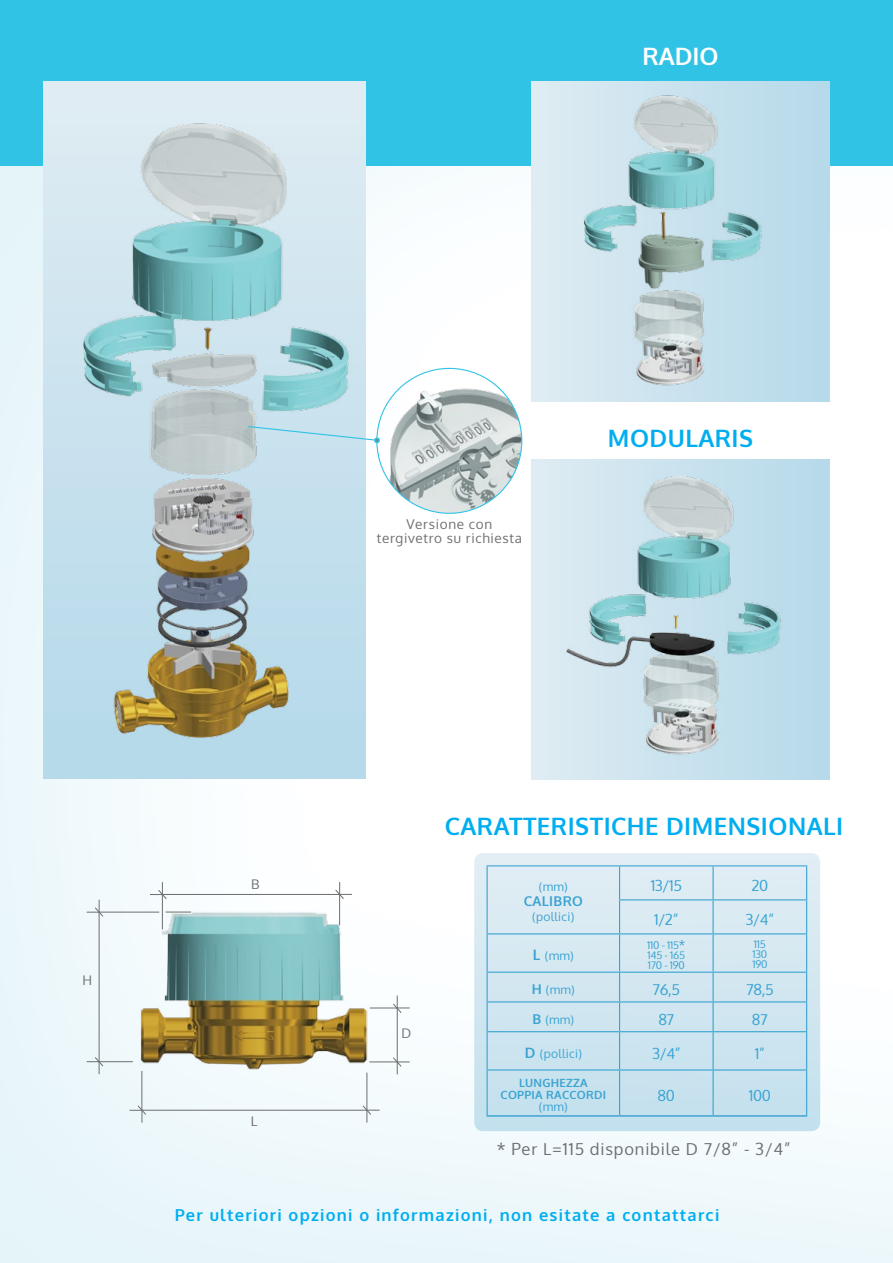
<style>
.page{position:relative;width:893px;height:1263px;background:#fff}
.page>*{position:absolute;margin:0;border:0;box-sizing:border-box;transform-origin:0 0}
.t1{font:700 24px "Oxygen";letter-spacing:.02em;color:#00aeef}
.t2{font:700 24px "Oxygen";color:#fff}
.t3{font:700 16.5px "Oxygen";letter-spacing:.075em;color:#00aeef}
.t4{font:16.5px "Oxygen";letter-spacing:.05em;color:#6d6e71}
.t5{font:15px "Oxygen";letter-spacing:-.025em;color:#3aa3d2}
.t6{font:13.5px/13.5px "Oxygen";letter-spacing:.05em;color:#6d6e71;text-align:center}
.t7{font:700 13.5px "Oxygen";letter-spacing:.025em;color:#3aa3d2}
.t8{font:13.35px "Oxygen";color:#6d6e71}
.t9{font:12px "Oxygen";letter-spacing:.025em;color:#3aa3d2}
.t10{font:700 11.25px/12px "Oxygen";letter-spacing:.025em;color:#3aa3d2;text-align:center}
.t11{font:10.5px/10.1px "Oxygen";letter-spacing:-.025em;color:#3aa3d2;text-align:justify}
.s1{font-weight:700;font-size:14.4px}
.s2{font-size:12px}
.s3{font-weight:700;font-size:13.5px}
</style>
<div class="page">
<img style="left:0;top:166px;width:893px;height:1097px">
<div style="left:0;top:0;width:893px;height:166px;background:#30c3e5"></div>
<div style="left:474px;top:853px;width:346px;height:278px;background:linear-gradient(to bottom,#e1edf4,#c2e0ed);border-radius:9px"></div>
<hr style="left:487px;top:866px;width:1px;height:34px;background:#3aa3d2">
<hr style="left:619px;top:866px;width:1px;height:33px;background:#3aa3d2">
<hr style="left:712px;top:866px;width:2px;height:33px;background:#3aa3d2">
<hr style="left:806px;top:866px;width:1px;height:33px;background:#3aa3d2">
<hr style="left:487px;top:900px;width:1px;height:33px;background:#3aa3d2">
<hr style="left:619px;top:900px;width:1px;height:33px;background:#3aa3d2">
<hr style="left:712px;top:900px;width:2px;height:33px;background:#3aa3d2">
<hr style="left:806px;top:900px;width:1px;height:33px;background:#3aa3d2">
<hr style="left:619px;top:899px;width:94px;height:1px;background:#3aa3d2">
<hr style="left:713px;top:899px;width:94px;height:1px;background:#3aa3d2">
<hr style="left:487px;top:933px;width:133px;height:1px;background:#3aa3d2">
<hr style="left:487px;top:934px;width:1px;height:38px;background:#3aa3d2">
<hr style="left:620px;top:933px;width:93px;height:1px;background:#3aa3d2">
<hr style="left:619px;top:934px;width:1px;height:38px;background:#3aa3d2">
<hr style="left:713px;top:933px;width:94px;height:1px;background:#3aa3d2">
<hr style="left:712px;top:934px;width:2px;height:38px;background:#3aa3d2">
<hr style="left:806px;top:934px;width:1px;height:38px;background:#3aa3d2">
<hr style="left:487px;top:972px;width:133px;height:1px;background:#3aa3d2">
<hr style="left:620px;top:972px;width:93px;height:1px;background:#3aa3d2">
<hr style="left:713px;top:972px;width:94px;height:1px;background:#3aa3d2">
<hr style="left:712px;top:973px;width:2px;height:28px;background:#3aa3d2">
<hr style="left:487px;top:1001px;width:133px;height:1px;background:#3aa3d2">
<svg style="left:487px;top:973px;width:1px;height:58px"></svg>
<hr style="left:620px;top:1001px;width:93px;height:1px;background:#3aa3d2">
<svg style="left:619px;top:973px;width:1px;height:58px"></svg>
<hr style="left:713px;top:1001px;width:94px;height:1px;background:#3aa3d2">
<hr style="left:712px;top:1002px;width:2px;height:29px;background:#3aa3d2">
<svg style="left:806px;top:973px;width:1px;height:58px"></svg>
<hr style="left:487px;top:1031px;width:133px;height:1px;background:#3aa3d2">
<hr style="left:487px;top:1032px;width:1px;height:37px;background:#3aa3d2">
<hr style="left:620px;top:1031px;width:93px;height:1px;background:#3aa3d2">
<hr style="left:619px;top:1032px;width:1px;height:37px;background:#3aa3d2">
<hr style="left:713px;top:1031px;width:94px;height:1px;background:#3aa3d2">
<hr style="left:712px;top:1032px;width:2px;height:37px;background:#3aa3d2">
<hr style="left:806px;top:1032px;width:1px;height:37px;background:#3aa3d2">
<hr style="left:487px;top:1069px;width:133px;height:1px;background:#3aa3d2">
<hr style="left:487px;top:1070px;width:1px;height:45px;background:#3aa3d2">
<hr style="left:620px;top:1069px;width:93px;height:1px;background:#3aa3d2">
<hr style="left:619px;top:1070px;width:1px;height:45px;background:#3aa3d2">
<hr style="left:713px;top:1069px;width:94px;height:1px;background:#3aa3d2">
<hr style="left:712px;top:1070px;width:2px;height:45px;background:#3aa3d2">
<hr style="left:806px;top:1070px;width:1px;height:45px;background:#3aa3d2">
<hr style="left:487px;top:865px;width:133px;height:1px;background:#3aa3d2">
<hr style="left:620px;top:865px;width:93px;height:1px;background:#3aa3d2">
<hr style="left:713px;top:865px;width:94px;height:1px;background:#3aa3d2">
<hr style="left:487px;top:1115px;width:133px;height:2px;background:#3aa3d2">
<hr style="left:620px;top:1115px;width:93px;height:2px;background:#3aa3d2">
<hr style="left:713px;top:1115px;width:94px;height:2px;background:#3aa3d2">
<img style="left:43px;top:82px;width:322px;height:696px">
<svg style="left:531px;top:82px;width:298px;height:320px"></svg>
<img style="left:548px;top:82px;width:257px;height:320px">
<svg style="left:531px;top:460px;width:298px;height:320px"></svg>
<img style="left:549px;top:460px;width:257px;height:320px">
<img style="left:114px;top:836px;width:263px;height:46px">
<div style="left:369px;top:1008px;width:29px;height:54px;border:1px solid #6d6e71"></div>
<svg style="left:392px;top:1057px;width:18px;height:17px"></svg>
<svg style="left:392px;top:995px;width:18px;height:19px"></svg>
<img style="left:377px;top:368px;width:145px;height:145px;border-radius:72px">
<svg style="left:247px;top:425px;width:134px;height:20px"></svg>
<svg style="left:87px;top:882px;width:293px;height:241px"></svg>
<h1 class="t2" style="left:642px;top:41px;width:78px">RADIO</h1>
<p class="t6" style="left:377px;top:518px;width:147px">Versione con tergivetro su richiesta</p>
<h1 class="t1" style="left:608px;top:423px;width:147px">MODULARIS</h1>
<p class="t8" style="left:82px;top:971px;width:11px">H</p>
<p class="t8" style="left:251px;top:875px;width:10px">B</p>
<p class="t8" style="left:251px;top:1112px;width:8px">L</p>
<p class="t8" style="left:401px;top:1024px;width:11px">D</p>
<h1 class="t1" style="left:445px;top:811px;width:400px">CARATTERISTICHE DIMENSIONALI</h1>
<p class="t9" style="left:539px;top:878px;width:30px">(mm)</p>
<p class="t7" style="left:524px;top:893px;width:61px">CALIBRO</p>
<p class="t9" style="left:532px;top:909px;width:44px">(pollici)</p>
<p class="t5" style="left:651px;top:875px;width:33px">13/15</p>
<p class="t5" style="left:751px;top:875px;width:18px">20</p>
<p class="t5" style="left:654px;top:909px;width:26px">1/2”</p>
<p class="t5" style="left:746px;top:909px;width:30px">3/4”</p>
<p class="t9" style="left:533px;top:948px;width:42px"><span class="s1">L</span> (mm)</p>
<p class="t11" style="left:647px;top:940px;width:40px">110 - 115<span class="s2">* </span>145 - 165<br>170 - 190</p>
<p class="t11" style="left:752px;top:940px;width:17px;text-align:left">115<br>130<br>190</p>
<p class="t9" style="left:532px;top:981px;width:44px"><span class="s3">H</span> (mm)</p>
<p class="t5" style="left:652px;top:979px;width:29px">76,5</p>
<p class="t5" style="left:746px;top:979px;width:29px">78,5</p>
<p class="t9" style="left:532px;top:1011px;width:43px"><span class="s3">B</span> (mm)</p>
<p class="t5" style="left:658px;top:1009px;width:17px">87</p>
<p class="t5" style="left:752px;top:1009px;width:17px">87</p>
<p class="t9" style="left:525px;top:1046px;width:59px"><span class="s1">D</span> (pollici)</p>
<p class="t5" style="left:652px;top:1043px;width:30px">3/4”</p>
<p class="t5" style="left:755px;top:1043px;width:12px">1”</p>
<p class="t10" style="left:501px;top:1077px;width:107px">LUNGHEZZA<br>COPPIA RACCORDI</p>
<p class="t9" style="left:539px;top:1098px;width:30px">(mm)</p>
<p class="t5" style="left:658px;top:1085px;width:19px">80</p>
<p class="t5" style="left:749px;top:1085px;width:24px">100</p>
<p class="t4" style="left:497px;top:1138px;width:295px">* Per L=115 disponibile D 7/8” - 3/4”</p>
<p class="t3" style="left:175px;top:1204px;width:546px">Per ulteriori opzioni o informazioni, non esitate a contattarci</p>
</div>
